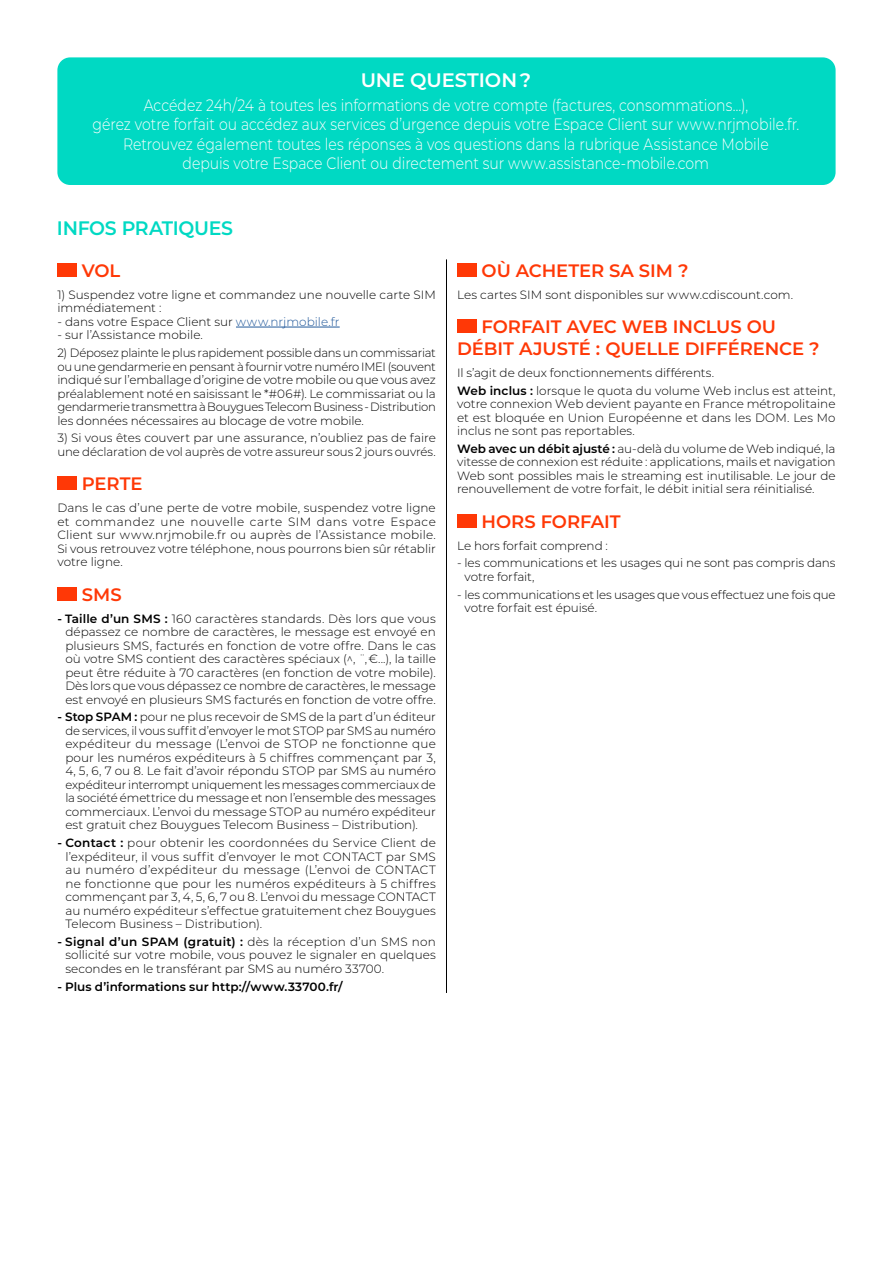
<style>
.page{position:relative;width:893px;height:1263px;background:#fff}
.page>*{position:absolute;margin:0;border:0;box-sizing:border-box;transform-origin:0 0}
.t1{font:600 19.5px "Montserrat";letter-spacing:-.015em;color:#00d9c3}
.t2{font:600 19.5px "Montserrat";letter-spacing:-.005em;color:#fff}
.t3{font:600 18px/21.6px "Montserrat";letter-spacing:-.005em;color:#ff3806}
.t4{font:300 16.5px/19.5px "Montserrat";color:#fff;text-align:center;scale:.85 1}
.t5{font:300 12px/13.5px "Montserrat";color:#000;text-align:justify}
.t6{font:600 12px "Montserrat";letter-spacing:.005em;color:#000}
.s1{color:#22599b}
.s2{font-weight:600}
</style>
<div class="page">
<div style="left:57px;top:57px;width:779px;height:128px;background:#00d9c3;border-radius:13px"></div>
<hr style="left:236px;top:327px;width:104px;height:1px;background:#22599b">
<div style="left:57px;top:263px;width:20px;height:14px;background:#ff3806"></div>
<div style="left:57px;top:477px;width:20px;height:13px;background:#ff3806"></div>
<div style="left:57px;top:587px;width:20px;height:14px;background:#ff3806"></div>
<div style="left:457px;top:263px;width:20px;height:14px;background:#ff3806"></div>
<div style="left:457px;top:320px;width:20px;height:13px;background:#ff3806"></div>
<div style="left:457px;top:514px;width:20px;height:14px;background:#ff3806"></div>
<hr style="left:446px;top:259px;width:1px;height:734px;background:#000">
<h1 class="t2" style="left:361px;top:66px;width:172px">UNE QUESTION ?</h1>
<p class="t4" style="left:93px;top:95px;width:833px">Accédez 24h/24 à toutes les informations de votre compte (factures, consommations…),<br>gérez votre forfait ou accédez aux services d’urgence depuis votre Espace Client sur www.nrjmobile.fr.<br>Retrouvez également toutes les réponses à vos questions dans la rubrique Assistance Mobile<br>depuis votre Espace Client ou directement sur www.assistance-mobile.com</p>
<h1 class="t1" style="left:57px;top:214px;width:178px">INFOS PRATIQUES</h1>
<h2 class="t3" style="left:82px;top:259px;width:40px">VOL</h2>
<p class="t5" style="left:57px;top:287px;width:380px">1) Suspendez votre ligne et commandez une nouvelle carte SIM immédiatement :</p>
<p class="t5" style="left:57px;top:314px;width:284px">- dans votre Espace Client sur <span class="s1">www.nrjmobile.fr</span></p>
<p class="t5" style="left:57px;top:328px;width:147px">- sur l’Assistance mobile.</p>
<p class="t5" style="left:57px;top:346px;width:380px">2) Déposez plainte le plus rapidement possible dans un commissariat ou une gendarmerie en pensant à fournir votre numéro IMEI (souvent indiqué sur l’emballage d’origine de votre mobile ou que vous avez préalablement noté en saisissant le *#06#). Le commissariat ou la gendarmerie transmettra à Bouygues Telecom Business - Distribution les données nécessaires au blocage de votre mobile.</p>
<p class="t5" style="left:57px;top:431px;width:380px">3) Si vous êtes couvert par une assurance, n’oubliez pas de faire une déclaration de vol auprès de votre assureur sous 2 jours ouvrés.</p>
<h2 class="t3" style="left:82px;top:472px;width:62px">PERTE</h2>
<p class="t5" style="left:57px;top:501px;width:380px">Dans le cas d’une perte de votre mobile, suspendez votre ligne et commandez une nouvelle carte SIM dans votre Espace Client sur www.nrjmobile.fr ou auprès de l’Assistance mobile.<br>Si vous retrouvez votre téléphone, nous pourrons bien sûr rétablir votre ligne.</p>
<h2 class="t3" style="left:82px;top:583px;width:41px">SMS</h2>
<p class="t5" style="left:65px;top:611px;width:372px;text-indent:-8px"><span class="s2">- Taille d’un SMS :</span> 160 caractères standards. Dès lors que vous dépassez ce nombre de caractères, le message est envoyé en plusieurs SMS, facturés en fonction de votre offre. Dans le cas où votre SMS contient des caractères spéciaux (^, ¨, €...), la taille peut être réduite à 70 caractères (en fonction de votre mobile).<br>Dès lors que vous dépassez ce nombre de caractères, le message est envoyé en plusieurs SMS facturés en fonction de votre offre.</p>
<p class="t5" style="left:65px;top:710px;width:372px;text-indent:-8px"><span class="s2">- Stop SPAM :</span> pour ne plus recevoir de SMS de la part d’un éditeur de services, il vous suffit d’envoyer le mot STOP par SMS au numéro expéditeur du message (L’envoi de STOP ne fonctionne que pour les numéros expéditeurs à 5 chiffres commençant par 3, 4, 5, 6, 7 ou 8. Le fait d’avoir répondu STOP par SMS au numéro expéditeur interrompt uniquement les messages commerciaux de la société émettrice du message et non l’ensemble des messages commerciaux. L’envoi du message STOP au numéro expéditeur est gratuit chez Bouygues Telecom Business – Distribution).</p>
<p class="t5" style="left:65px;top:836px;width:372px;text-indent:-8px"><span class="s2">- Contact :</span> pour obtenir les coordonnées du Service Client de l’expéditeur, il vous suffit d’envoyer le mot CONTACT par SMS au numéro d’expéditeur du message (L’envoi de CONTACT ne fonctionne que pour les numéros expéditeurs à 5 chiffres commençant par 3, 4, 5, 6, 7 ou 8. L’envoi du message CONTACT au numéro expéditeur s’effectue gratuitement chez Bouygues Telecom Business – Distribution).</p>
<p class="t5" style="left:65px;top:934px;width:372px;text-indent:-8px"><span class="s2">- Signal d’un SPAM (gratuit) :</span> dès la réception d’un SMS non sollicité sur votre mobile, vous pouvez le signaler en quelques secondes en le transférant par SMS au numéro 33700.</p>
<p class="t6" style="left:57px;top:978px;width:287px">- Plus d’informations sur http://www.33700.fr/</p>
<h2 class="t3" style="left:482px;top:259px;width:208px">OÙ ACHETER SA SIM ?</h2>
<p class="t5" style="left:457px;top:287px;width:338px">Les cartes SIM sont disponibles sur www.cdiscount.com.</p>
<h2 class="t3" style="left:457px;top:315px;width:364px;text-indent:24px">FORFAIT AVEC WEB INCLUS OU<br>DÉBIT AJUSTÉ : QUELLE DIFFÉRENCE ?</h2>
<p class="t5" style="left:457px;top:363px;width:380px;line-height:17.7px">Il s’agit de deux fonctionnements différents.<br><span class="s2">Web inclus :</span> lorsque le quota du volume Web inclus est atteint,</p>
<p class="t5" style="left:457px;top:397px;width:380px">votre connexion Web devient payante en France métropolitaine et est bloquée en Union Européenne et dans les DOM. Les Mo inclus ne sont pas reportables.</p>
<p class="t5" style="left:457px;top:441px;width:380px"><span class="s2">Web avec un débit ajusté :</span> au-delà du volume de Web indiqué, la vitesse de connexion est réduite : applications, mails et navigation Web sont possibles mais le streaming est inutilisable. Le jour de renouvellement de votre forfait, le débit initial sera réinitialisé.</p>
<h2 class="t3" style="left:482px;top:510px;width:141px">HORS FORFAIT</h2>
<p class="t5" style="left:457px;top:538px;width:152px">Le hors forfait comprend :</p>
<p class="t5" style="left:464px;top:556px;width:373px;text-indent:-7px">- les communications et les usages qui ne sont pas compris dans votre forfait,</p>
<p class="t5" style="left:464px;top:587px;width:373px;text-indent:-7px">- les communications et les usages que vous effectuez une fois que votre forfait est épuisé.</p>
</div>
